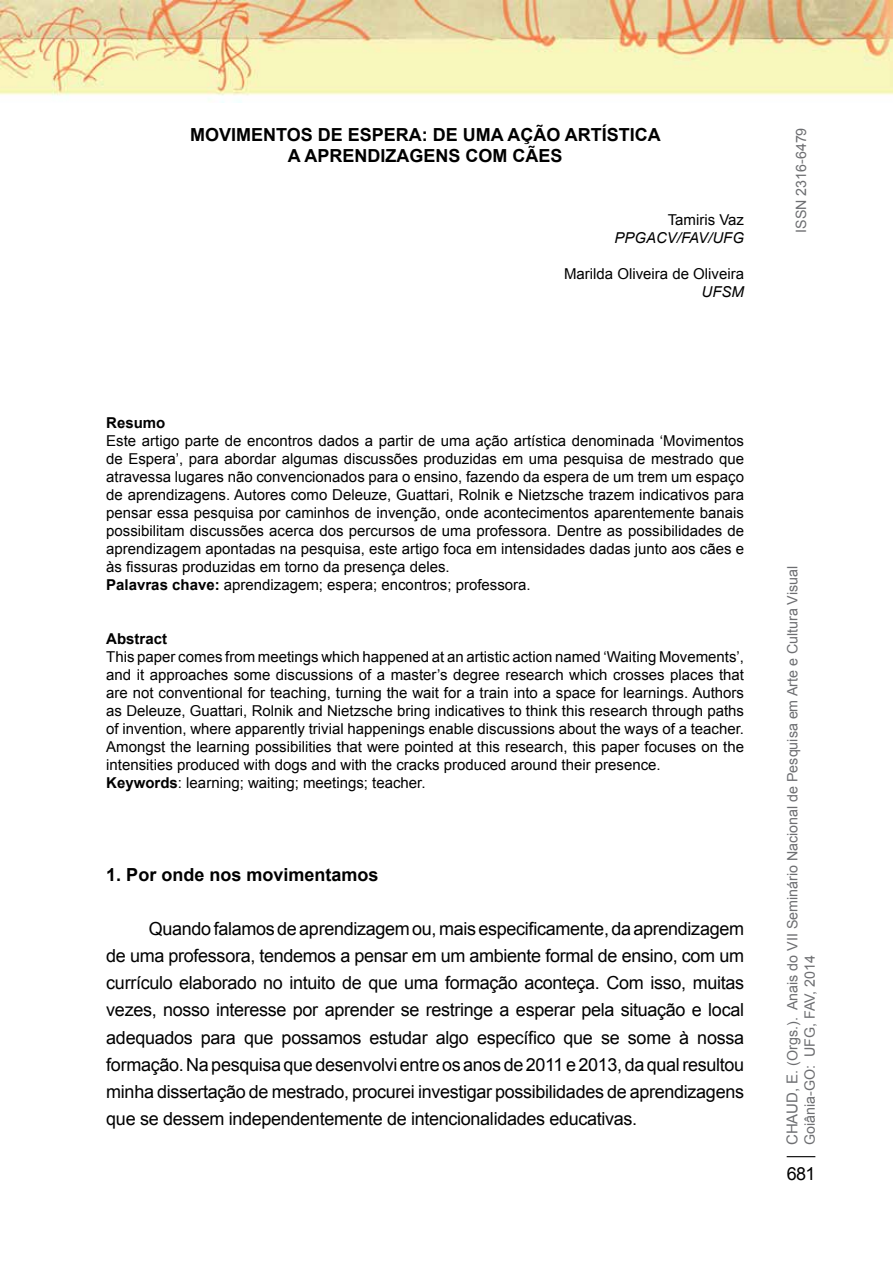
<style>
.page{position:relative;width:893px;height:1263px;background:#fff}
.page>*{position:absolute;margin:0;border:0;box-sizing:border-box;transform-origin:0 0}
.t1{font:18px/27px "Arial";letter-spacing:-.02em;color:#000;text-align:justify}
.t2{font:700 18px/21.6px "Arial";color:#000;text-align:center}
.t3{font:15px/18px "Arial";color:#000}
.t4{font:italic 15px "Arial";color:#000}
.t5{font:700 15px "Arial";color:#000}
.t6{font:14.25px/17.1px "Arial";color:#6d6e71}
.s1{font-weight:700}
.s2{font-size:15px}
</style>
<div class="page">
<svg style="left:787px;top:1156px;width:28px;height:1px"></svg>
<img style="left:0;top:0;width:893px;height:102px">
<p class="t2" style="left:190px;top:124px;width:472px">MOVIMENTOS DE ESPERA: DE UMA AÇÃO ARTÍSTICA<br>A APRENDIZAGENS COM CÃES</p>
<p class="t3" style="left:668px;top:211px;width:78px">Tamiris Vaz</p>
<p class="t4" style="left:614px;top:228px;width:131px">PPGACV/FAV/UFG</p>
<p class="t3" style="left:564px;top:265px;width:182px">Marilda Oliveira de Oliveira</p>
<p class="t4" style="left:702px;top:282px;width:44px">UFSM</p>
<p class="t6" style="left:793px;top:233px;width:107px;rotate:-90deg">ISSN 2316-6479</p>
<p class="t5" style="left:106px;top:412px;width:61px">Resumo</p>
<p class="t3" style="left:106px;top:432px;width:639px">Este artigo parte de encontros dados a partir de uma ação artística denominada ‘Movimentos de Espera’, para abordar algumas discussões produzidas em uma pesquisa de mestrado que atravessa lugares não convencionados para o ensino, fazendo da espera de um trem um espaço de aprendizagens. Autores como Deleuze, Guattari, Rolnik e Nietzsche trazem indicativos para pensar essa pesquisa por caminhos de invenção, onde acontecimentos aparentemente banais possibilitam discussões acerca dos percursos de uma professora. Dentre as possibilidades de aprendizagem apontadas na pesquisa, este artigo foca em intensidades dadas junto aos cães e às fissuras produzidas em torno da presença deles.<br><span class="s1">Palavras chave:</span> aprendizagem; espera; encontros; professora.</p>
<p class="t5" style="left:106px;top:628px;width:62px">Abstract</p>
<p class="t3" style="left:106px;top:648px;width:639px">This paper comes from meetings which happened at an artistic action named ‘Waiting Movements’, and it approaches some discussions of a master’s degree research which crosses places that are not conventional for teaching, turning the wait for a train into a space for learnings. Authors as Deleuze, Guattari, Rolnik and Nietzsche bring indicatives to think this research through paths of invention, where apparently trivial happenings enable discussions about the ways of a teacher.<br>Amongst the learning possibilities that were pointed at this research, this paper focuses on the intensities produced with dogs and with the cracks produced around their presence.<br><span class="s1">Keywords</span>: learning; waiting; meetings; teacher.</p>
<p class="t2" style="left:106px;top:865px;width:274px">1. Por onde nos movimentamos</p>
<p class="t1" style="left:106px;top:916px;width:639px;text-indent:43px">Quando falamos de aprendizagem ou, mais especificamente, da aprendizagem de uma professora, tendemos a pensar em um ambiente formal de ensino, com um currículo elaborado no intuito de que uma formação aconteça. Com isso, muitas vezes, nosso interesse por aprender se restringe a esperar pela situação e local adequados para que possamos estudar algo específico que se some à nossa formação. Na pesquisa que desenvolvi entre os anos de 2011 e 2013, da qual resultou minha dissertação de mestrado, procurei investigar possibilidades de aprendizagens que se dessem independentemente de intencionalidades educativas.</p>
<p class="t6" style="left:784px;top:1145px;width:581px;rotate:-90deg"><span class="s2">Chaud, E</span>. (Orgs.). Anais do VII Seminário Nacional de Pesquisa em Arte e Cultura Visual<br>Goiânia-GO: U FG, FAV, 2014</p>
<p class="t1" style="left:787px;top:1160px;width:30px">681</p>
</div>
